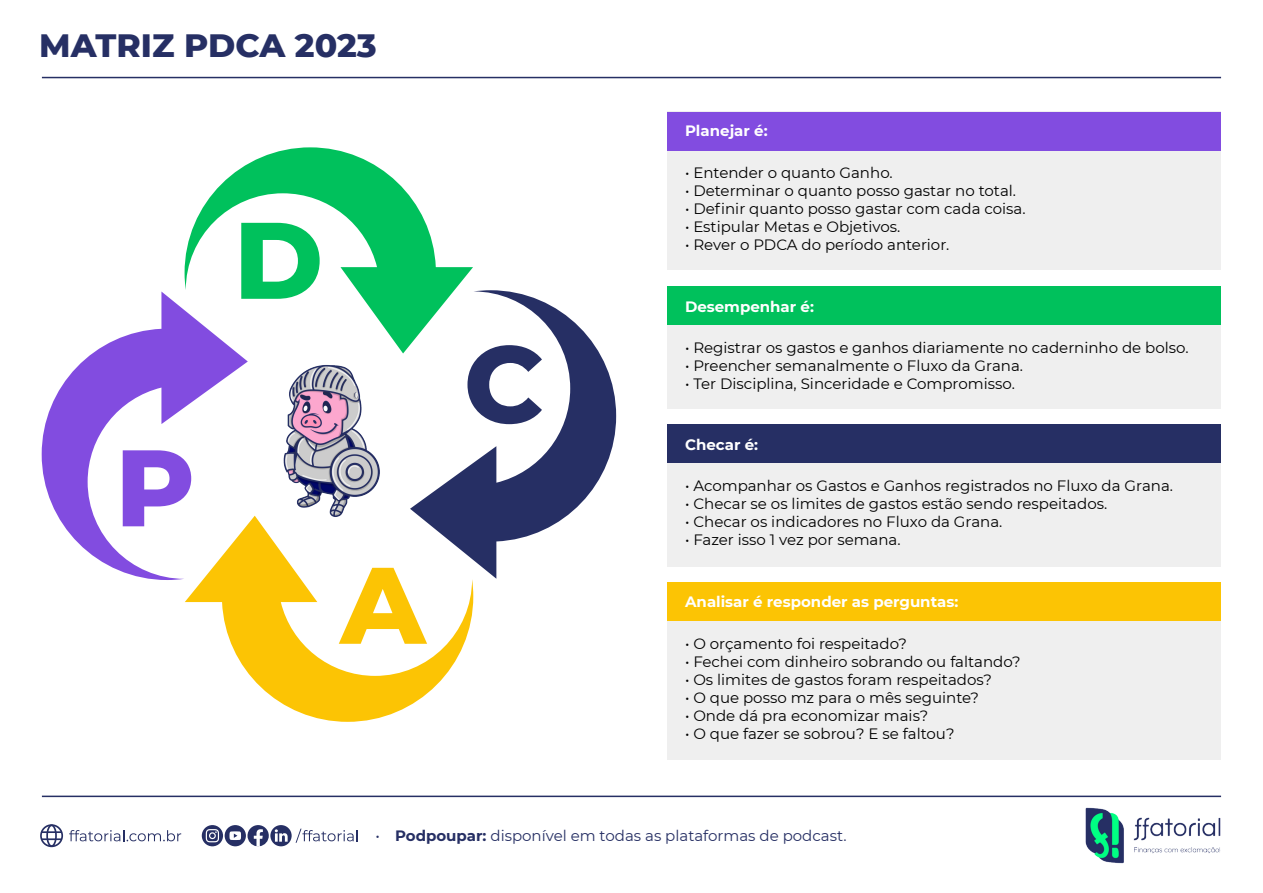
<style>
.page{position:relative;width:1263px;height:893px;background:#fff}
.page>*{position:absolute;margin:0;border:0;box-sizing:border-box;transform-origin:0 0}
.t1{font:800 108.6px "Montserrat";color:#00c15c}
.t2{font:800 108.6px "Montserrat";color:#262f64}
.t3{font:800 108.6px "Montserrat";color:#fcc404}
.t4{font:800 108.6px "Montserrat";color:#824ce0}
.t5{font:800 33px "Montserrat";color:#262f64}
.t6{font:15px "Montserrat";color:#000}
.t7{font:700 15px "Montserrat";color:#fff}
.t8{font:15px "Montserrat";color:#262f64}
.s1{font-weight:700}
</style>
<div class="page">
<img style="left:1065px;top:795px;width:157px;height:69px">
<svg style="left:185px;top:147px;width:288px;height:203px"></svg>
<svg style="left:42px;top:292px;width:206px;height:288px"></svg>
<svg style="left:185px;top:516px;width:288px;height:206px"></svg>
<svg style="left:410px;top:290px;width:206px;height:289px"></svg>
<img style="left:243px;top:350px;width:175px;height:175px">
<hr style="left:42px;top:77px;width:1179px;height:1px;background:#262f64">
<hr style="left:42px;top:796px;width:1179px;height:1px;background:#262f64">
<svg style="left:69px;top:830px;width:112px;height:11px"></svg>
<div style="left:667px;top:112px;width:553px;height:158px;background:#efefef"></div>
<div style="left:667px;top:286px;width:553px;height:122px;background:#efefef"></div>
<div style="left:667px;top:424px;width:553px;height:143px;background:#efefef"></div>
<div style="left:667px;top:582px;width:553px;height:178px;background:#efefef"></div>
<div style="left:667px;top:112px;width:553px;height:39px;background:#824ce0"></div>
<div style="left:667px;top:286px;width:553px;height:39px;background:#00c15c"></div>
<div style="left:667px;top:424px;width:553px;height:39px;background:#262f64"></div>
<div style="left:667px;top:582px;width:553px;height:39px;background:#fcc404"></div>
<div style="left:40px;top:824px;width:23px;height:23px;border:2px solid #262f64;border-radius:50%"></div>
<hr style="left:42px;top:831px;width:20px;height:2px;background:#262f64">
<hr style="left:42px;top:838px;width:20px;height:2px;background:#262f64">
<div style="left:46px;top:824px;width:11px;height:23px;border:2px solid #262f64;border-radius:50%"></div>
<svg style="left:202px;top:825px;width:156px;height:21px"></svg>
<h2 class="t5" style="left:39px;top:21px;width:339px">MATRIZ PDCA 2023</h2>
<h1 class="t4" style="left:115px;top:408px;width:81px">P</h1>
<h1 class="t1" style="left:234px;top:181px;width:91px">D</h1>
<h1 class="t2" style="left:464px;top:304px;width:82px">C</h1>
<h1 class="t3" style="left:340px;top:526px;width:87px">A</h1>
<p class="t7" style="left:685px;top:120px;width:84px">Planejar é:</p>
<p class="t6" style="left:685px;top:163px;width:209px">• Entender o quanto Ganho.</p>
<p class="t6" style="left:685px;top:181px;width:333px">• Determinar o quanto posso gastar no total.</p>
<p class="t6" style="left:685px;top:199px;width:342px">• Definir quanto posso gastar com cada coisa.</p>
<p class="t6" style="left:685px;top:217px;width:217px">• Estipular Metas e Objetivos.</p>
<p class="t6" style="left:685px;top:235px;width:266px">• Rever o PDCA do período anterior.</p>
<p class="t7" style="left:685px;top:296px;width:130px">Desempenhar é:</p>
<p class="t6" style="left:685px;top:337px;width:505px">• Registrar os gastos e ganhos diariamente no caderninho de bolso.</p>
<p class="t6" style="left:685px;top:355px;width:340px">• Preencher semanalmente o Fluxo da Grana.</p>
<p class="t6" style="left:685px;top:373px;width:331px">• Ter Disciplina, Sinceridade e Compromisso.</p>
<p class="t7" style="left:685px;top:433px;width:75px">Checar é:</p>
<p class="t6" style="left:685px;top:475px;width:490px">• Acompanhar os Gastos e Ganhos registrados no Fluxo da Grana.</p>
<p class="t6" style="left:685px;top:493px;width:424px">• Checar se os limites de gastos estão sendo respeitados.</p>
<p class="t6" style="left:685px;top:511px;width:319px">• Checar os indicadores no Fluxo da Grana.</p>
<p class="t6" style="left:685px;top:529px;width:217px">• Fazer isso 1 vez por semana.</p>
<p class="t7" style="left:685px;top:591px;width:275px">Analisar é responder as perguntas:</p>
<p class="t6" style="left:685px;top:634px;width:223px">• O orçamento foi respeitado?</p>
<p class="t6" style="left:685px;top:652px;width:337px">• Fechei com dinheiro sobrando ou faltando?</p>
<p class="t6" style="left:685px;top:670px;width:308px">• Os limites de gastos foram respeitados?</p>
<p class="t6" style="left:685px;top:688px;width:296px">• O que posso mz para o mês seguinte?</p>
<p class="t6" style="left:685px;top:706px;width:245px">• Onde dá pra economizar mais?</p>
<p class="t6" style="left:685px;top:724px;width:271px">• O que fazer se sobrou? E se faltou?</p>
<p class="t8" style="left:376px;top:826px;width:472px">• <span class="s1">Podpoupar:</span> disponível em todas as plataformas de podcast.</p>
</div>
